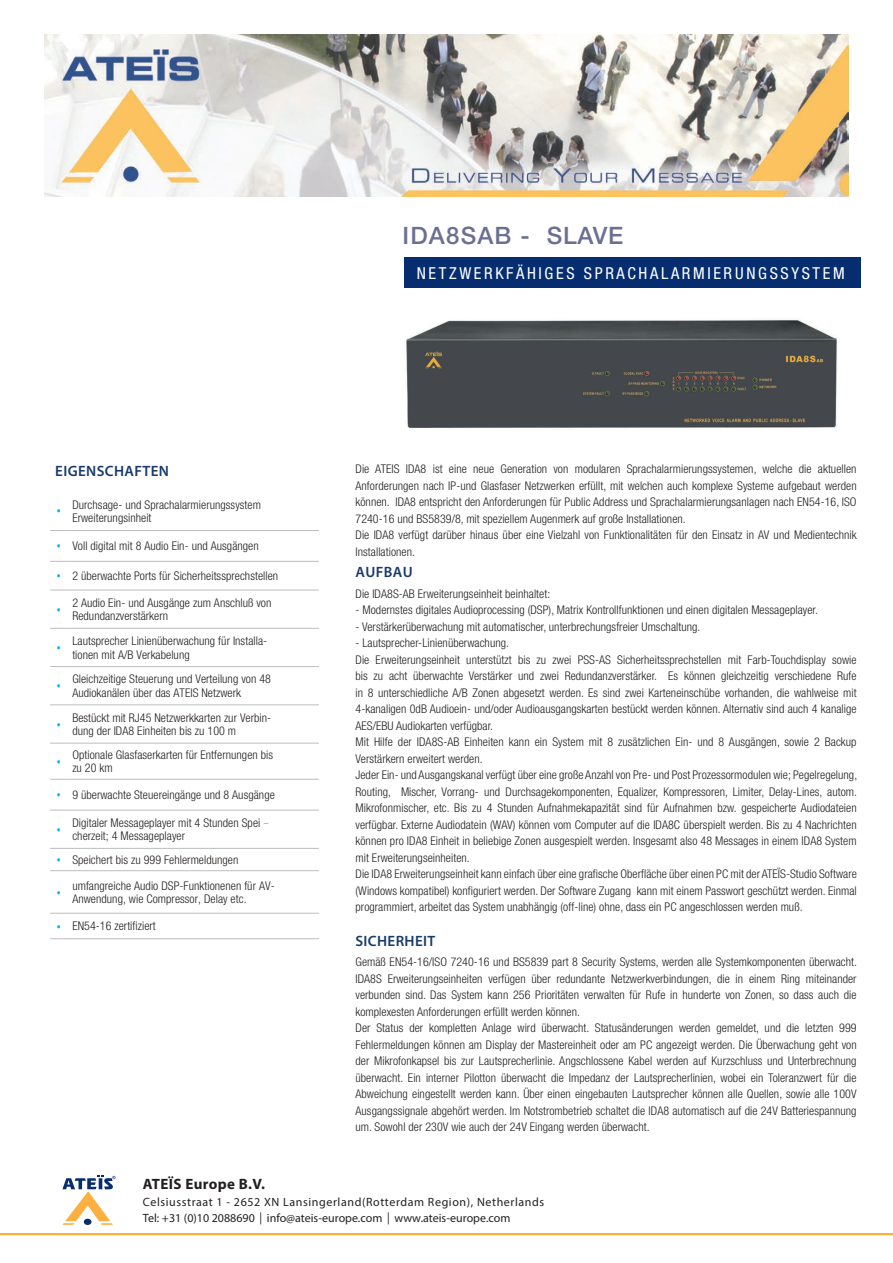
<style>
.page{position:relative;width:893px;height:1263px;background:#fff}
.page>*{position:absolute;margin:0;border:0;box-sizing:border-box;transform-origin:0 0}
.t1{font:500 24px "Helvetica Neue";letter-spacing:.05em;color:#6b7093}
.t2{font:condensed 16.5px "Helvetica Neue";letter-spacing:.16em;color:#fff}
.t3{font:600 15px "Myriad Pro";letter-spacing:.025em;color:#193b6b}
.t4{font:700 15px "Myriad Pro";letter-spacing:.025em;color:#231f20}
.t5{font:300 condensed 12px/16.5px "Helvetica Neue";letter-spacing:.005em;color:#231f20}
.t6{font:12px/16.5px "Myriad Pro";letter-spacing:.05em;color:#231f20}
.t7{font:condensed 9px "Helvetica Neue";color:#00aeef;scale:.86 1}
.s1{font-weight:400;font-size:9px;color:#00aeef}
.s2{font-weight:700;font-size:11.25px;color:#6c6d70}
.s3{font-family:"DF Hei Md HK BF"}
</style>
<div class="page">
<img style="left:45px;top:34px;width:803px;height:163px">
<div style="left:404px;top:257px;width:456px;height:31px;background:#052d6f"></div>
<svg style="left:50px;top:530px;width:17px;height:1px"></svg>
<hr style="left:67px;top:530px;width:252px;height:1px;background:#bcbdc0">
<svg style="left:50px;top:561px;width:17px;height:1px"></svg>
<svg style="left:50px;top:590px;width:17px;height:1px"></svg>
<hr style="left:67px;top:561px;width:252px;height:1px;background:#bcbdc0">
<hr style="left:67px;top:590px;width:252px;height:1px;background:#bcbdc0">
<svg style="left:50px;top:628px;width:17px;height:1px"></svg>
<svg style="left:50px;top:666px;width:17px;height:1px"></svg>
<hr style="left:67px;top:628px;width:252px;height:1px;background:#bcbdc0">
<hr style="left:67px;top:666px;width:252px;height:1px;background:#bcbdc0">
<svg style="left:50px;top:705px;width:17px;height:1px"></svg>
<svg style="left:50px;top:743px;width:17px;height:1px"></svg>
<svg style="left:50px;top:779px;width:17px;height:1px"></svg>
<svg style="left:50px;top:810px;width:17px;height:1px"></svg>
<svg style="left:50px;top:848px;width:17px;height:1px"></svg>
<svg style="left:50px;top:870px;width:17px;height:1px"></svg>
<svg style="left:50px;top:913px;width:17px;height:1px"></svg>
<svg style="left:50px;top:938px;width:17px;height:1px"></svg>
<hr style="left:67px;top:705px;width:252px;height:1px;background:#bcbdc0">
<hr style="left:67px;top:743px;width:252px;height:1px;background:#bcbdc0">
<hr style="left:67px;top:779px;width:252px;height:1px;background:#bcbdc0">
<hr style="left:67px;top:810px;width:252px;height:1px;background:#bcbdc0">
<hr style="left:67px;top:848px;width:252px;height:1px;background:#bcbdc0">
<hr style="left:67px;top:870px;width:252px;height:1px;background:#bcbdc0">
<hr style="left:67px;top:913px;width:252px;height:1px;background:#bcbdc0">
<hr style="left:67px;top:938px;width:252px;height:1px;background:#bcbdc0">
<hr style="left:337px;top:464px;width:1px;height:718px;background:#d3d3d3">
<img style="left:406px;top:319px;width:431px;height:109px">
<svg style="left:62px;top:1175px;width:54px;height:50px"></svg>
<hr style="left:0;top:1233px;width:893px;height:2px;background:#fbb03f">
<h1 class="t1" style="left:403px;top:221px;width:222px">IDA8SAB - SLAVE</h1>
<p class="t3" style="left:55px;top:462px;width:115px">EIGENSCHAFTEN</p>
<p class="t7" style="left:57px;top:506px;width:6px">•</p>
<p class="t5" style="left:72px;top:497px;width:190px;line-height:13.5px">Durchsage- und Sprachalarmierungssystem<br>Erweiterungsinheit</p>
<p class="t5" style="left:57px;top:538px;width:204px"><span class="s1">•</span> Voll digital mit 8 Audio Ein- und Ausgängen</p>
<p class="t5" style="left:57px;top:567px;width:223px"><span class="s1">•</span> 2 überwachte Ports für Sicherheitssprechstellen</p>
<p class="t7" style="left:57px;top:604px;width:6px">•</p>
<p class="t5" style="left:72px;top:596px;width:201px;line-height:13.5px">2 Audio Ein- und Ausgänge zum Anschluß von<br>Redundanzverstärkern</p>
<p class="t7" style="left:57px;top:643px;width:6px">•</p>
<p class="t5" style="left:72px;top:634px;width:196px;line-height:13.5px">Lautsprecher Linienüberwachung für Installa&shy;tionen mit A/B Verkabelung</p>
<p class="t7" style="left:57px;top:681px;width:6px">•</p>
<p class="t5" style="left:72px;top:672px;width:200px;line-height:13.5px">Gleichzeitige Steuerung und Verteilung von 48<br>Audiokanälen über das ATEIS Netzwerk</p>
<p class="t7" style="left:57px;top:719px;width:6px">•</p>
<p class="t5" style="left:72px;top:710px;width:200px;line-height:13.5px">Bestückt mit RJ45 Netzwerkkarten zur Verbin&shy;dung der IDA8 Einheiten bis zu 100 m</p>
<p class="t7" style="left:57px;top:756px;width:6px">•</p>
<p class="t5" style="left:72px;top:748px;width:202px;line-height:13.5px">Optionale Glasfaserkarten für Entfernungen bis zu 20 km</p>
<p class="t5" style="left:57px;top:786px;width:220px"><span class="s1">•</span> 9 überwachte Steuereingänge und 8 Ausgänge</p>
<p class="t7" style="left:57px;top:824px;width:6px">•</p>
<p class="t5" style="left:72px;top:816px;width:198px;line-height:13.5px">Digitaler Messageplayer mit 4 Stunden Spei <span class="s2">- </span>cherzeit; 4 Messageplayer</p>
<p class="t5" style="left:57px;top:851px;width:183px"><span class="s1">•</span> Speichert bis zu 999 Fehlermeldungen</p>
<p class="t7" style="left:57px;top:887px;width:6px">•</p>
<p class="t5" style="left:72px;top:878px;width:204px;line-height:13.5px">umfangreiche Audio DSP-Funktionenen für AV-<br>Anwendung, wie Compressor, Delay etc.</p>
<p class="t5" style="left:57px;top:918px;width:101px"><span class="s1">•</span> EN54-16 zertifiziert</p>
<h2 class="t2" style="left:417px;top:263px;width:429px">NETZWERKFÄHIGES SPRACHALARMIERUNGSSYSTEM</h2>
<p class="t5" style="left:355px;top:461px;width:503px">Die ATEIS IDA8 ist eine neue Generation von modularen Sprachalarmierungssystemen, welche die aktuellen Anforderungen nach IP-und Glasfaser Netzwerken erfüllt, mit welchen auch komplexe Systeme aufgebaut werden können. IDA8 entspricht den Anforderungen für Public Address und Sprachalarmierungsanlagen nach EN54-16, ISO 7240-16 und BS5839/8, mit speziellem Augenmerk auf große Installationen.<br>Die IDA8 verfügt darüber hinaus über eine Vielzahl von Funktionalitäten für den Einsatz in AV und Medientechnik Installationen.</p>
<p class="t3" style="left:355px;top:562px;width:59px">AUFBAU</p>
<p class="t5" style="left:355px;top:585px;width:196px">Die IDA8S-AB Erweiterungseinheit beinhaltet:</p>
<p class="t5" style="left:355px;top:601px;width:464px">- Modernstes digitales Audioprocessing (DSP), Matrix Kontrollfunktionen und einen digitalen Messageplayer.</p>
<p class="t5" style="left:355px;top:618px;width:346px">- Verstärkerüberwachung mit automatischer, unterbrechungsfreier Umschaltung.</p>
<p class="t5" style="left:355px;top:634px;width:503px">- Lautsprecher-Linienüberwachung.<br>Die Erweiterungseinheit unterstützt bis zu zwei PSS-AS Sicherheitssprechstellen mit Farb-Touchdisplay sowie bis zu acht überwachte Verstärker und zwei Redundanzverstärker. Es können gleichzeitig verschiedene Rufe in 8 unterschiedliche A/B Zonen abgesetzt werden. Es sind zwei Karteneinschübe vorhanden, die wahlweise mit 4-kanaligen 0dB Audioein- und/oder Audioausgangskarten bestückt werden können. Alternativ sind auch 4 kanalige AES/EBU Audiokarten verfügbar.<br>Mit Hilfe der IDA8S-AB Einheiten kann ein System mit 8 zusätzlichen Ein- und 8 Ausgängen, sowie 2 Backup Verstärkern erweitert werden.<br>Jeder Ein- und Ausgangskanal verfügt über eine große Anzahl von Pre- und Post Prozessormodulen wie; Pegelregelung, Routing, Mischer, Vorrang- und Durchsagekomponenten, Equalizer, Kompressoren, Limiter, Delay-Lines, autom.<br>Mikrofonmischer, etc. Bis zu 4 Stunden Aufnahmekapazität sind für Aufnahmen bzw. gespeicherte Audiodateien verfügbar. Externe Audiodatein (WAV) können vom Computer auf die IDA8C überspielt werden. Bis zu 4 Nachrichten können pro IDA8 Einheit in beliebige Zonen ausgespielt werden. Insgesamt also 48 Messages in einem IDA8 System mit Erweiterungseinheiten.<br>Die IDA8 Erweiterungseinheit kann einfach über eine grafische Oberfläche über einen PC mit der ATEÏS-Studio Software (Windows kompatibel) konfiguriert werden. Der Software Zugang kann mit einem Passwort geschützt werden. Einmal programmiert, arbeitet das System unabhängig (off-line) ohne, dass ein PC angeschlossen werden muß.</p>
<p class="t3" style="left:355px;top:931px;width:81px">SICHERHEIT</p>
<p class="t5" style="left:355px;top:954px;width:503px">Gemäß EN54-16/ISO 7240-16 und BS5839 part 8 Security Systems, werden alle Systemkomponenten überwacht.<br>IDA8S Erweiterungseinheiten verfügen über redundante Netzwerkverbindungen, die in einem Ring miteinander verbunden sind. Das System kann 256 Prioritäten verwalten für Rufe in hunderte von Zonen, so dass auch die komplexesten Anforderungen erfüllt werden können.<br>Der Status der kompletten Anlage wird überwacht. Statusänderungen werden gemeldet, und die letzten 999<br>Fehlermeldungen können am Display der Mastereinheit oder am PC angezeigt werden. Die Überwachung geht von der Mikrofonkapsel bis zur Lautsprecherlinie. Angschlossene Kabel werden auf Kurzschluss und Unterbrechnung überwacht. Ein interner Pilotton überwacht die Impedanz der Lautsprecherlinien, wobei ein Toleranzwert für die Abweichung eingestellt werden kann. Über einen eingebauten Lautsprecher können alle Quellen, sowie alle 100V Ausgangssignale abgehört werden. Im Notstrombetrieb schaltet die IDA8 automatisch auf die 24V Batteriespannung um. Sowohl der 230V wie auch der 24V Eingang werden überwacht.</p>
<p class="t4" style="left:143px;top:1174px;width:124px">ATEÏS Europe B.V.</p>
<p class="t6" style="left:143px;top:1193px;width:403px">Celsiusstraat 1 - 2652 XN Lansingerland(Rotterdam Region), Netherlands<br>Tel: +31 (0)10 2088690<span class="s3">｜</span>info@ateis-europe.com<span class="s3">｜</span>www.ateis-europe.com</p>
</div>
